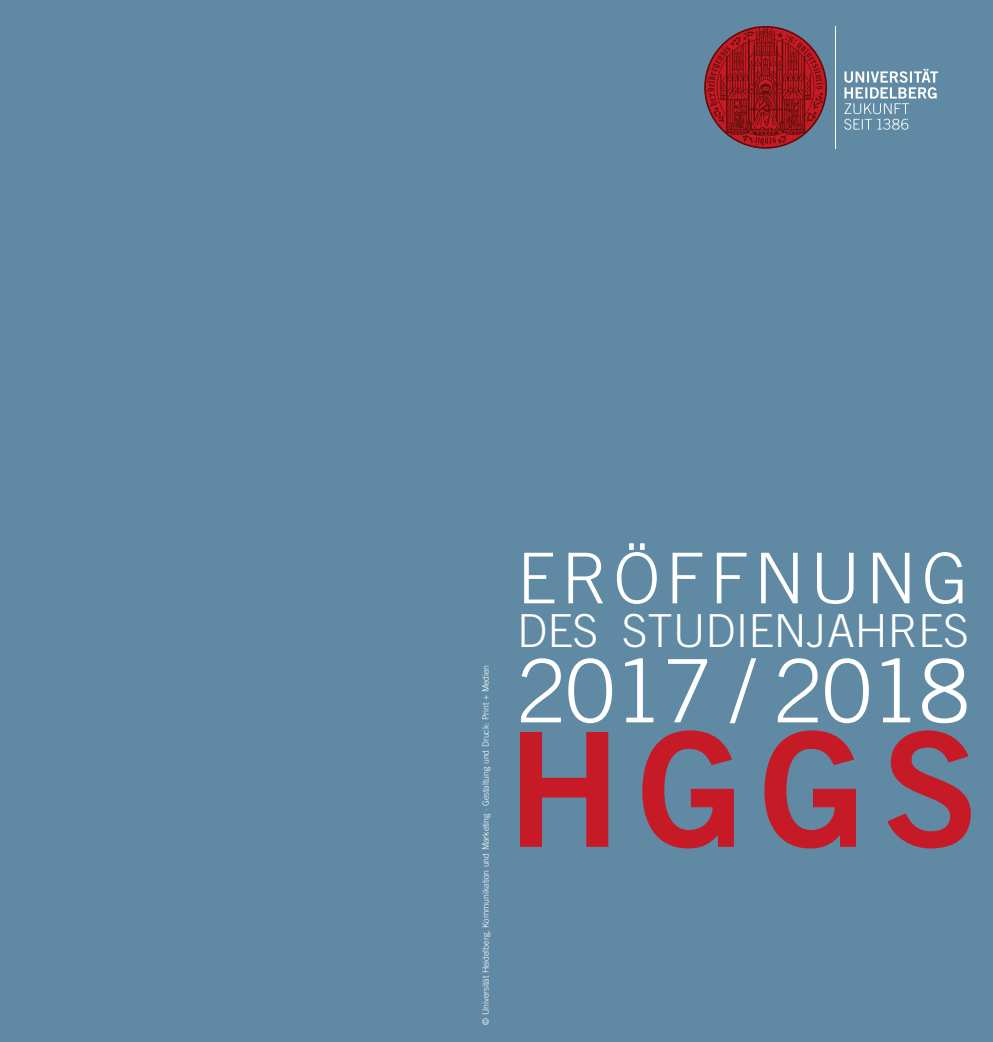
<style>
.page{position:relative;width:993px;height:1042px;background:#fff}
.page>*{position:absolute;margin:0;border:0;box-sizing:border-box;transform-origin:0 0}
.t1{font:159.08px "Trade Gothic LT Pro Bd 2";color:#c61a27}
.t2{font:300 87.5px "Trade Gothic LT Pro";color:#fff}
.t3{font:300 70px "Trade Gothic LT Pro";letter-spacing:.075em;color:#fff}
.t4{font:300 45.5px "Trade Gothic LT Pro";color:#fff}
.t5{font:300 8.75px "Trade Gothic LT Pro";color:#fff}
</style>
<div class="page">
<div style="left:0;top:0;width:992px;height:1042px;background:#608aa4"></div>
<hr style="left:835px;top:26px;width:1px;height:123px;background:#fff">
<svg style="left:844px;top:69px;width:93px;height:61px"></svg>
<svg style="left:704px;top:26px;width:122px;height:123px"></svg>
<p class="t5" style="left:480px;top:1024px;width:361px;rotate:-90deg">© Universität Heidelberg, Kommunikation und Marketing · Gestaltung und Druck: Print + Medien</p>
<h3 class="t3" style="left:517px;top:537px;width:453px">ERÖFFNUNG</h3>
<h3 class="t4" style="left:517px;top:604px;width:453px">DES STUDIENJAHRES</h3>
<h2 class="t2" style="left:517px;top:639px;width:453px">2017 / 2018</h2>
<h1 class="t1" style="left:506px;top:691px;width:473px">HGGS</h1>
</div>
